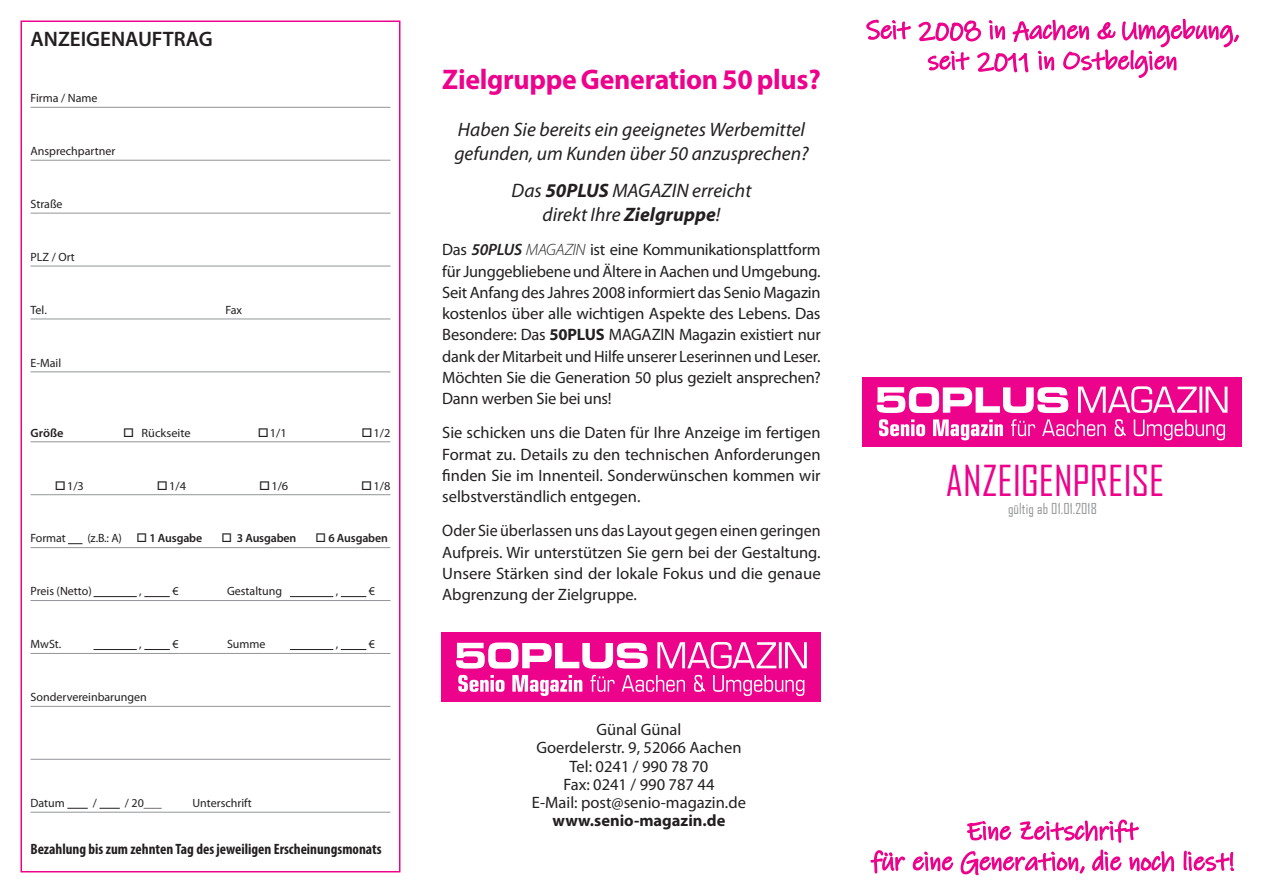
<style>
.page{position:relative;width:1263px;height:893px;background:#fff}
.page>*{position:absolute;margin:0;border:0;box-sizing:border-box;transform-origin:0 0}
.t1{font:40.8px "Agency FB";color:#ed028c;scale:1.04 1}
.t2{font:700 28.5px "Myriad Pro";letter-spacing:-.01em;color:#ed028c}
.t3{font:600 21px "Myriad Pro";color:#231f20}
.t4{font:italic 19.5px/24px "Myriad Pro";color:#231f20}
.t5{font:16.5px/21.3px "Myriad Pro";color:#231f20;text-align:justify}
.t6{font:700 16.5px "Myriad Pro";color:#231f20}
.t7{font:700 condensed 15px "Myriad Pro";color:#231f20}
.t8{font:14.4px "Agency FB";letter-spacing:.01em;color:#939598}
.t9{font:12px "Myriad Pro";color:#231f20}
.t10{font:600 12px "Myriad Pro";letter-spacing:-.01em;color:#231f20}
.s1{font-weight:600}
.s2{font-weight:700}
.s3{font-weight:600;font-style:italic}
.s4{font-weight:300;font-style:italic}
</style>
<div class="page">
<div style="left:442px;top:632px;width:379px;height:70px;background:#ed028c"></div>
<svg style="left:458px;top:675px;width:346px;height:21px"></svg>
<svg style="left:657px;top:642px;width:150px;height:27px"></svg>
<svg style="left:456px;top:642px;width:192px;height:27px"></svg>
<div style="left:862px;top:377px;width:380px;height:69px;background:#ed028c"></div>
<svg style="left:879px;top:419px;width:346px;height:21px"></svg>
<svg style="left:1078px;top:386px;width:149px;height:27px"></svg>
<svg style="left:877px;top:387px;width:191px;height:26px"></svg>
<svg style="left:866px;top:18px;width:373px;height:60px"></svg>
<svg style="left:870px;top:850px;width:36px;height:24px"></svg>
<svg style="left:912px;top:851px;width:42px;height:21px"></svg>
<svg style="left:960px;top:819px;width:215px;height:57px"></svg>
<svg style="left:1183px;top:850px;width:51px;height:22px"></svg>
<hr style="left:31px;top:107px;width:359px;height:1px;background:#939598">
<hr style="left:31px;top:160px;width:359px;height:1px;background:#939598">
<hr style="left:31px;top:213px;width:359px;height:1px;background:#939598">
<hr style="left:31px;top:266px;width:359px;height:1px;background:#939598">
<hr style="left:31px;top:319px;width:359px;height:1px;background:#939598">
<hr style="left:31px;top:371px;width:359px;height:1px;background:#939598">
<hr style="left:31px;top:441px;width:359px;height:1px;background:#939598">
<hr style="left:31px;top:494px;width:359px;height:1px;background:#939598">
<hr style="left:31px;top:547px;width:359px;height:1px;background:#939598">
<svg style="left:68px;top:543px;width:15px;height:1px"></svg>
<hr style="left:31px;top:600px;width:359px;height:1px;background:#939598">
<hr style="left:94px;top:596px;width:43px;height:1px;background:#231f20">
<svg style="left:144px;top:596px;width:26px;height:1px"></svg>
<hr style="left:290px;top:596px;width:43px;height:1px;background:#231f20">
<svg style="left:341px;top:596px;width:25px;height:1px"></svg>
<hr style="left:31px;top:653px;width:359px;height:1px;background:#939598">
<hr style="left:94px;top:649px;width:43px;height:1px;background:#231f20">
<svg style="left:144px;top:649px;width:26px;height:1px"></svg>
<hr style="left:290px;top:649px;width:43px;height:1px;background:#231f20">
<svg style="left:341px;top:649px;width:25px;height:1px"></svg>
<hr style="left:31px;top:706px;width:359px;height:1px;background:#939598">
<hr style="left:31px;top:759px;width:359px;height:1px;background:#939598">
<hr style="left:31px;top:812px;width:359px;height:1px;background:#939598">
<svg style="left:67px;top:808px;width:21px;height:1px"></svg>
<svg style="left:99px;top:808px;width:21px;height:1px"></svg>
<div style="left:21px;top:21px;width:379px;height:851px;border:2px solid #ed028c"></div>
<p class="t3" style="left:31px;top:26px;width:184px">ANZEIGENAUFTRAG</p>
<p class="t9" style="left:31px;top:91px;width:69px">Firma / Name</p>
<p class="t9" style="left:31px;top:144px;width:86px">Ansprechpartner</p>
<p class="t9" style="left:31px;top:197px;width:34px">Straße</p>
<p class="t9" style="left:31px;top:249px;width:46px">PLZ / Ort</p>
<p class="t9" style="left:31px;top:302px;width:18px">Tel.</p>
<p class="t9" style="left:226px;top:302px;width:18px">Fax</p>
<p class="t9" style="left:31px;top:355px;width:32px">E-Mail</p>
<p class="t10" style="left:31px;top:425px;width:35px">Größe</p>
<p class="t9" style="left:123px;top:425px;width:69px">□ Rückseite</p>
<p class="t9" style="left:258px;top:425px;width:31px">□1/1</p>
<p class="t9" style="left:361px;top:425px;width:31px">□1/2</p>
<p class="t9" style="left:55px;top:478px;width:31px">□1/3</p>
<p class="t9" style="left:157px;top:478px;width:31px">□1/4</p>
<p class="t9" style="left:259px;top:478px;width:31px">□1/6</p>
<p class="t9" style="left:361px;top:478px;width:31px">□1/8</p>
<p class="t9" style="left:31px;top:531px;width:37px">Format</p>
<p class="t9" style="left:87px;top:531px;width:116px">(z.B.: A) □ <span class="s1">1 Ausgabe</span></p>
<p class="t10" style="left:222px;top:531px;width:76px">□ 3 Ausgaben</p>
<p class="t10" style="left:315px;top:531px;width:74px">□ 6 Ausgaben</p>
<p class="t9" style="left:31px;top:584px;width:63px">Preis (Netto)</p>
<p class="t9" style="left:139px;top:584px;width:4px">,</p>
<p class="t9" style="left:172px;top:584px;width:8px">€</p>
<p class="t9" style="left:227px;top:584px;width:57px">Gestaltung</p>
<p class="t9" style="left:336px;top:584px;width:4px">,</p>
<p class="t9" style="left:369px;top:584px;width:8px">€</p>
<p class="t9" style="left:31px;top:637px;width:32px">MwSt.</p>
<p class="t9" style="left:139px;top:637px;width:4px">,</p>
<p class="t9" style="left:172px;top:637px;width:8px">€</p>
<p class="t9" style="left:227px;top:637px;width:40px">Summe</p>
<p class="t9" style="left:336px;top:637px;width:4px">,</p>
<p class="t9" style="left:369px;top:637px;width:8px">€</p>
<p class="t9" style="left:31px;top:690px;width:118px">Sondervereinbarungen</p>
<p class="t9" style="left:31px;top:796px;width:36px">Datum</p>
<p class="t9" style="left:93px;top:796px;width:6px">/</p>
<p class="t9" style="left:125px;top:796px;width:38px">/ 20___</p>
<p class="t9" style="left:193px;top:796px;width:61px">Unterschrift</p>
<p class="t7" style="left:31px;top:840px;width:353px">Bezahlung bis zum zehnten Tag des jeweiligen Erscheinungsmonats</p>
<h2 class="t2" style="left:442px;top:61px;width:380px">Zielgruppe Generation 50 plus?</h2>
<p class="t4" style="left:454px;top:117px;width:356px">Haben Sie bereits ein geeignetes Werbemittel gefunden, um Kunden über 50 anzusprechen?</p>
<p class="t4" style="left:511px;top:178px;width:241px;text-align:center">Das <span class="s2">50PLUS</span> MAGAZIN erreicht direkt Ihre <span class="s2">Zielgruppe</span>!</p>
<p class="t5" style="left:442px;top:239px;width:380px">Das <span class="s3">50PLUS</span> <span class="s4">MAGAZIN</span> ist eine Kommunikationsplattform für Junggebliebene und Ältere in Aachen und Umgebung.<br>Seit Anfang des Jahres 2008 informiert das Senio Magazin kostenlos über alle wichtigen Aspekte des Lebens. Das Besondere: Das <span class="s2">50PLUS</span> MAGAZIN Magazin existiert nur dank der Mitarbeit und Hilfe unserer Leserinnen und Leser.<br>Möchten Sie die Generation 50 plus gezielt ansprechen?<br>Dann werben Sie bei uns!</p>
<p class="t5" style="left:442px;top:422px;width:380px">Sie schicken uns die Daten für Ihre Anzeige im fertigen Format zu. Details zu den technischen Anforderungen finden Sie im Innenteil. Sonderwünschen kommen wir selbstverständlich entgegen.</p>
<p class="t5" style="left:442px;top:520px;width:380px">Oder Sie überlassen uns das Layout gegen einen geringen Aufpreis. Wir unterstützen Sie gern bei der Gestaltung.<br>Unsere Stärken sind der lokale Fokus und die genaue Abgrenzung der Zielgruppe.</p>
<p class="t5" style="left:532px;top:720px;width:215px;line-height:18.1px;text-align:center">Günal Günal<br>Goerdelerstr. 9, 52066 Aachen<br>Tel: 0241 / 990 78 70<br>Fax: 0241 / 990 787 44<br>E-Mail: post@senio-magazin.de</p>
<p class="t6" style="left:552px;top:810px;width:174px">www.senio-magazin.de</p>
<h1 class="t1" style="left:946px;top:455px;width:212px">ANZEIGENPREISE</h1>
<p class="t8" style="left:1008px;top:500px;width:90px">GÜLTIG AB 01.01.2018</p>
</div>
